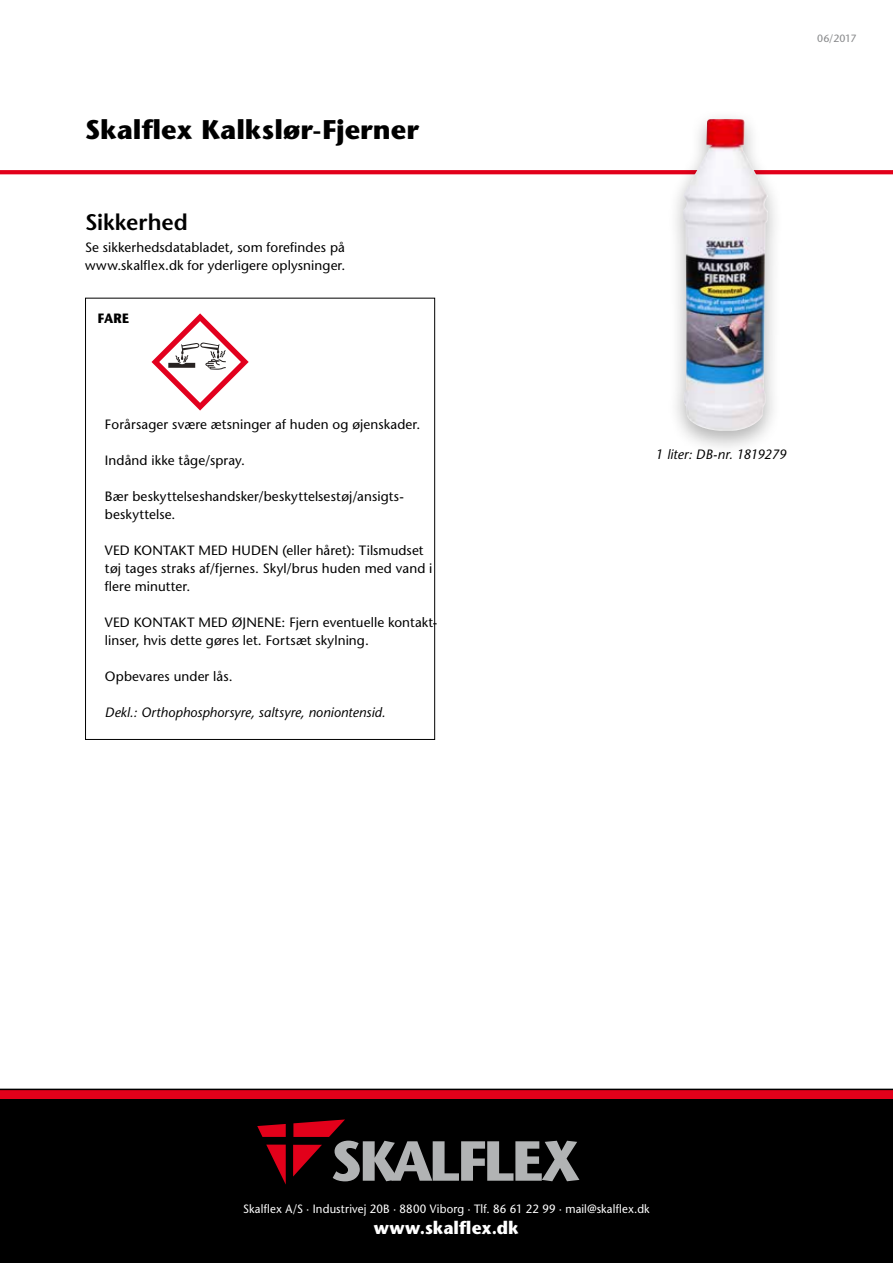
<style>
.page{position:relative;width:893px;height:1263px;background:#fff}
.page>*{position:absolute;margin:0;border:0;box-sizing:border-box;transform-origin:0 0}
.t1{font:700 27px "Stone Sans";color:#000}
.t2{font:600 22.5px "Stone Sans";color:#000}
.t3{font:700 18px "Stone Sans";letter-spacing:.005em;color:#fff;scale:.95 1}
.t4{font:13.5px/18px "Stone Sans";letter-spacing:.01em;color:#000}
.t5{font:italic 13.5px "Stone Sans";color:#000}
.t6{font:700 13.5px "Stone Sans";color:#000;scale:.92 1}
.t7{font:12px "Stone Sans";letter-spacing:.015em;color:#fff;scale:.95 1}
.t8{font:10.5px "Stone Sans";letter-spacing:-.005em;color:#87888a}
</style>
<div class="page">
<div style="left:0;top:1097px;width:893px;height:166px;background:#000"></div>
<div style="left:0;top:1090px;width:893px;height:9px;background:#e2001a"></div>
<hr style="left:0;top:1089px;width:893px;height:1px;background:#000">
<svg style="left:0;top:170px;width:893px;height:4px;background:#e2061f"></svg>
<svg style="left:257px;top:1124px;width:29px;height:13px"></svg>
<svg style="left:266px;top:1144px;width:20px;height:40px"></svg>
<svg style="left:293px;top:1119px;width:286px;height:62px"></svg>
<svg style="left:151px;top:313px;width:98px;height:98px"></svg>
<div style="left:85px;top:298px;width:350px;height:442px;border:1px solid #000"></div>
<div style="left:666px;top:109px;width:118px;height:346px;background:#000;opacity:.3"></div>
<img style="left:683px;top:119px;width:85px;height:312px">
<h1 class="t1" style="left:85px;top:112px;width:335px">Skalflex Kalkslør-Fjerner</h1>
<h2 class="t2" style="left:85px;top:209px;width:104px">Sikkerhed</h2>
<p class="t4" style="left:85px;top:238px;width:262px">Se sikkerhedsdatabladet, som forefindes på www.skalflex.dk for yderligere oplysninger.</p>
<p class="t6" style="left:98px;top:310px;width:35px">FARE</p>
<p class="t4" style="left:105px;top:415px;width:317px">Forårsager svære ætsninger af huden og øjenskader.</p>
<p class="t4" style="left:105px;top:451px;width:142px">Indånd ikke tåge/spray.</p>
<p class="t4" style="left:105px;top:487px;width:300px">Bær beskyttelseshandsker/beskyttelsestøj/ansigts&shy;beskyttelse.</p>
<p class="t4" style="left:105px;top:541px;width:329px">VED KONTAKT MED HUDEN (eller håret): Tilsmudset tøj tages straks af/fjernes. Skyl/brus huden med vand i flere minutter.</p>
<p class="t4" style="left:105px;top:613px;width:334px">VED KONTAKT MED ØJNENE: Fjern eventuelle kontakt&shy;linser, hvis dette gøres let. Fortsæt skylning.</p>
<p class="t4" style="left:105px;top:667px;width:129px">Opbevares under lås.</p>
<p class="t5" style="left:105px;top:704px;width:282px">Dekl.: Orthophosphorsyre, saltsyre, noniontensid.</p>
<p class="t8" style="left:817px;top:32px;width:41px">06/2017</p>
<p class="t5" style="left:656px;top:446px;width:133px">1 liter: DB-nr. 1819279</p>
<p class="t7" style="left:243px;top:1201px;width:429px">Skalflex A/S · Industrivej 20B · 8800 Viborg · Tlf. 86 61 22 99 · mail@skalflex.dk</p>
<h3 class="t3" style="left:374px;top:1217px;width:154px">www.skalflex.dk</h3>
</div>
